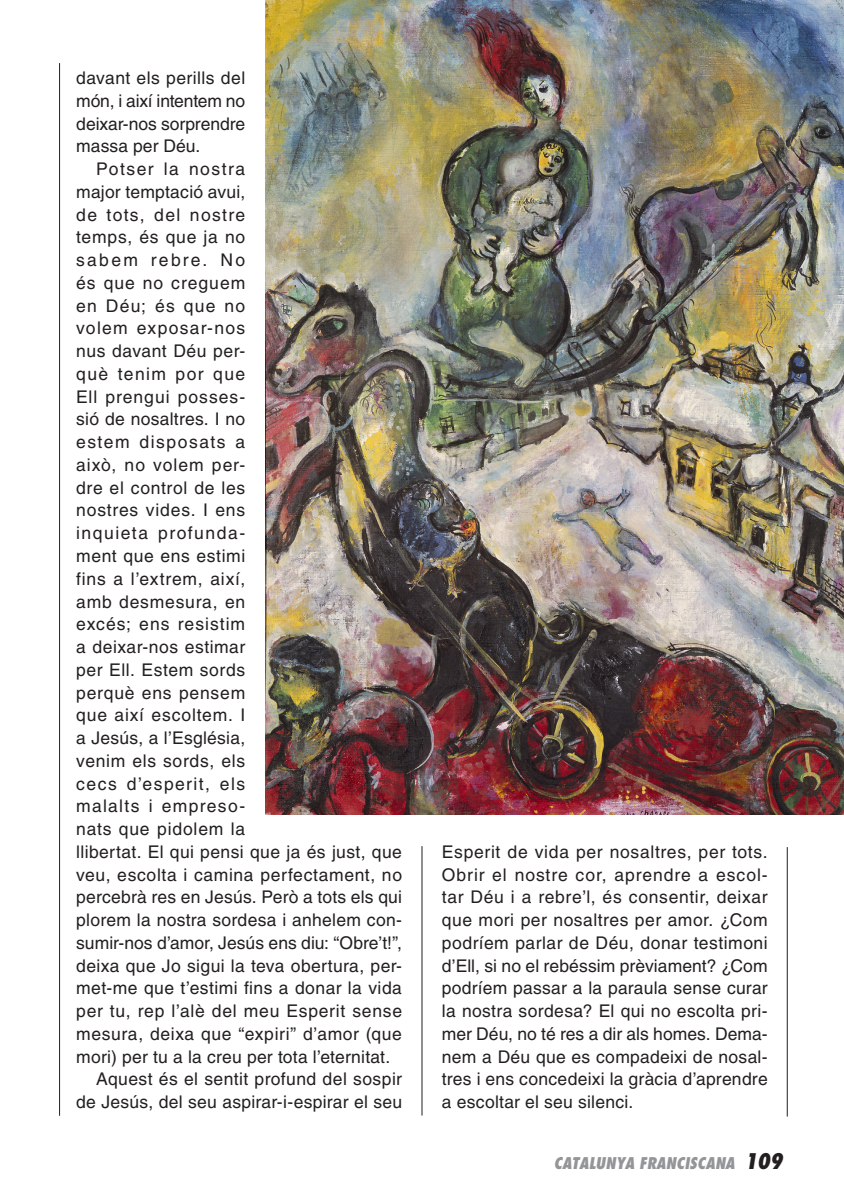
<style>
.page{position:relative;width:844px;height:1191px;background:#fff}
.page>*{position:absolute;margin:0;border:0;box-sizing:border-box;transform-origin:0 0}
.t1{font:17.5px/22.8px "Helvetica LT Std";letter-spacing:.03em;color:#231f20;text-align:justify}
.t2{font:17.5px "Helvetica LT Std";letter-spacing:.01em;color:#231f20}
.t3{font:17.5px "Helvetica LT Std";letter-spacing:.085em;color:#231f20}
.t4{font:17.5px "Helvetica LT Std";letter-spacing:.075em;color:#231f20}
.t5{font:17.5px "Helvetica LT Std";letter-spacing:.055em;color:#231f20}
.t6{font:17.5px "Helvetica LT Std";letter-spacing:.005em;color:#231f20}
.t7{font:17.5px "Helvetica LT Std";letter-spacing:.06em;color:#231f20}
.t8{font:17.5px "Helvetica LT Std";letter-spacing:.08em;color:#231f20}
.t9{font:17.5px "Helvetica LT Std";letter-spacing:.13em;color:#231f20}
.t10{font:17.5px "Helvetica LT Std";letter-spacing:.07em;color:#231f20}
.t11{font:italic 800 condensed 15.75px "Futura Std";color:#939598}
.s1{font-size:21px;color:#231f20}
</style>
<div class="page">
<hr style="left:59px;top:63px;width:1px;height:1052px;background:#231f20">
<img style="left:265px;top:0;width:578px;height:814px">
<hr style="left:786px;top:847px;width:1px;height:269px;background:#231f20">
<hr style="left:421px;top:846px;width:1px;height:269px;background:#231f20">
<p class="t1" style="left:76px;top:66px;width:170px">davant els perills del món, i així intentem no deixar-nos sorprendre massa per Déu.</p>
<p class="t3" style="left:96px;top:159px;width:151px">Potser la nostra</p>
<p class="t1" style="left:76px;top:180px;width:170px">major temptació avui,</p>
<p class="t4" style="left:76px;top:204px;width:170px">de tots, del nostre</p>
<p class="t1" style="left:76px;top:226px;width:170px">temps, és que ja no</p>
<p class="t9" style="left:76px;top:250px;width:170px">sabem rebre. No</p>
<p class="t5" style="left:76px;top:272px;width:170px">és que no creguem</p>
<p class="t10" style="left:76px;top:295px;width:170px">en Déu; és que no</p>
<p class="t4" style="left:76px;top:318px;width:170px">volem exposar-nos</p>
<p class="t1" style="left:76px;top:339px;width:170px">nus davant Déu per-</p>
<p class="t8" style="left:76px;top:363px;width:170px">què tenim por que</p>
<p class="t5" style="left:76px;top:386px;width:170px">Ell prengui posses-</p>
<p class="t1" style="left:76px;top:408px;width:170px">sió de nosaltres. I no</p>
<p class="t3" style="left:76px;top:432px;width:170px">estem disposats a</p>
<p class="t5" style="left:76px;top:454px;width:170px">això, no volem per-</p>
<p class="t1" style="left:76px;top:476px;width:170px">dre el control de les</p>
<p class="t1" style="left:76px;top:499px;width:170px">nostres vides. I ens</p>
<p class="t3" style="left:76px;top:523px;width:170px">inquieta profunda-</p>
<p class="t1" style="left:76px;top:544px;width:170px">ment que ens estimi</p>
<p class="t1" style="left:76px;top:567px;width:170px">fins a l’extrem, així,</p>
<p class="t1" style="left:76px;top:590px;width:170px">amb desmesura, en</p>
<p class="t7" style="left:76px;top:614px;width:170px">excés; ens resistim</p>
<p class="t1" style="left:76px;top:635px;width:170px">a deixar-nos estimar</p>
<p class="t1" style="left:76px;top:658px;width:170px">per Ell. Estem sords</p>
<p class="t1" style="left:76px;top:681px;width:170px">perquè ens pensem</p>
<p class="t1" style="left:76px;top:703px;width:170px">que així escoltem. I</p>
<p class="t1" style="left:76px;top:726px;width:170px">a Jesús, a l’Església,</p>
<p class="t1" style="left:76px;top:749px;width:170px">venim els sords, els</p>
<p class="t3" style="left:76px;top:773px;width:170px">cecs d’esperit, els</p>
<p class="t4" style="left:76px;top:796px;width:170px">malalts i empreso-</p>
<p class="t1" style="left:76px;top:817px;width:170px">nats que pidolem la</p>
<p class="t1" style="left:76px;top:840px;width:327px">llibertat. El qui pensi que ja és just, que</p>
<p class="t1" style="left:76px;top:863px;width:327px">veu, escolta i camina perfectament, no</p>
<p class="t2" style="left:76px;top:887px;width:327px">percebrà res en Jesús. Però a tots els qui</p>
<p class="t1" style="left:76px;top:908px;width:327px">plorem la nostra sordesa i anhelem con-</p>
<p class="t6" style="left:76px;top:932px;width:327px">sumir-nos d’amor, Jesús ens diu: “Obre’t!”,</p>
<p class="t1" style="left:76px;top:954px;width:327px">deixa que Jo sigui la teva obertura, per-</p>
<p class="t1" style="left:76px;top:976px;width:327px">met-me que t’estimi fins a donar la vida</p>
<p class="t1" style="left:76px;top:999px;width:327px">per tu, rep l’alè del meu Esperit sense</p>
<p class="t1" style="left:76px;top:1022px;width:327px">mesura, deixa que “expiri” d’amor (que</p>
<p class="t2" style="left:76px;top:1046px;width:315px">mori) per tu a la creu per tota l’eternitat.</p>
<p class="t1" style="left:96px;top:1067px;width:307px">Aquest és el sentit profund del sospir</p>
<p class="t1" style="left:76px;top:1090px;width:327px">de Jesús, del seu aspirar-i-espirar el seu</p>
<p class="t1" style="left:441px;top:840px;width:327px">Esperit de vida per nosaltres, per tots.<br>Obrir el nostre cor, aprendre a escol&shy;tar Déu i a rebre’l, és consentir, deixar que mori per nosaltres per amor. ¿Com podríem parlar de Déu, donar testimoni d’Ell, si no el rebéssim prèviament? ¿Com podríem passar a la paraula sense curar la nostra sordesa? El qui no escolta pri&shy;mer Déu, no té res a dir als homes. Dema&shy;nem a Déu que es compadeixi de nosal&shy;tres i ens concedeixi la gràcia d’aprendre a escoltar el seu silenci.</p>
<p class="t11" style="left:553px;top:1152px;width:230px">CATALUNYA FRANCISCANA <span class="s1">109</span></p>
</div>
